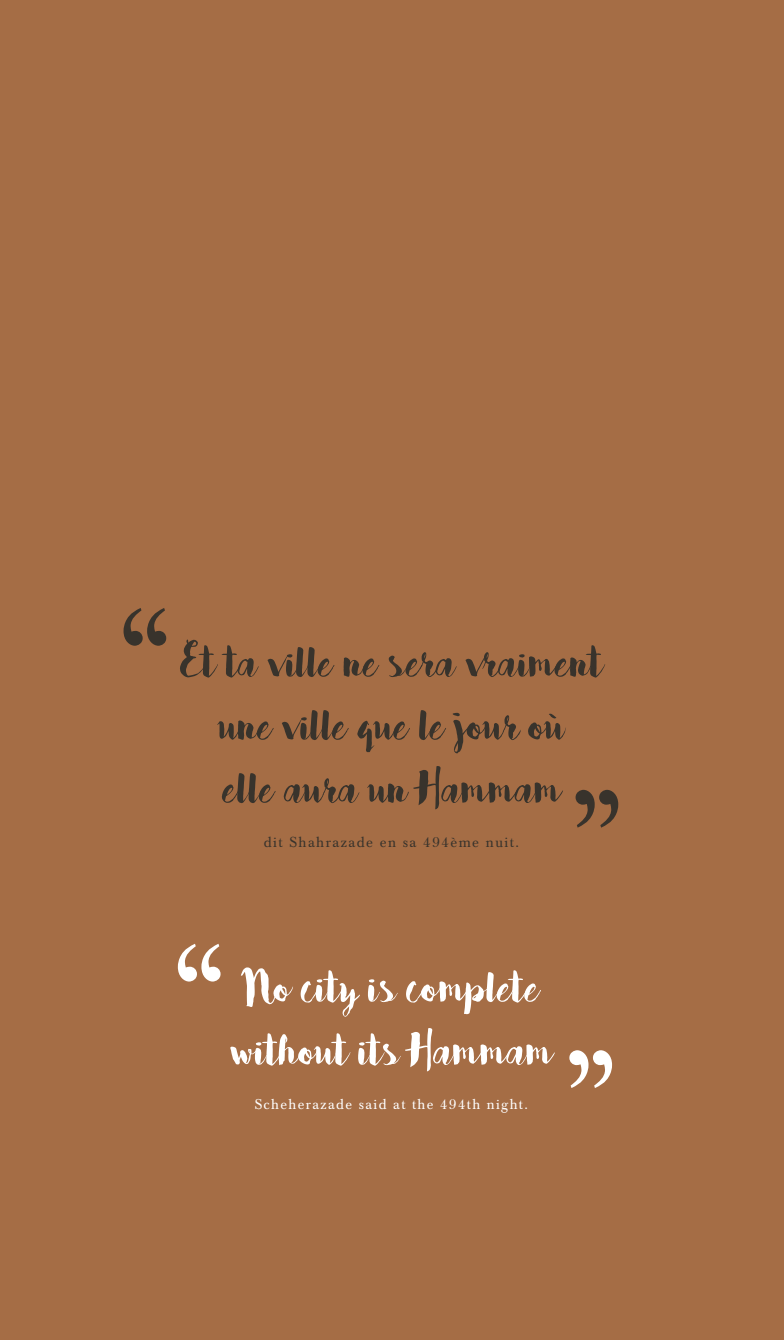
<style>
.page{position:relative;width:784px;height:1340px;background:#fff}
.page>*{position:absolute;margin:0;border:0;box-sizing:border-box;transform-origin:0 0}
.t1{font:126px "Baskerville BE";color:#fff}
.t2{font:126px "Baskerville BE";color:#38332c}
.t3{font:52.5px/63px "Bakery";color:#38332c;text-align:center}
.t4{font:52.5px/63px "Bakery";color:#fff}
.t5{font:14.35px "Baskerville BE";letter-spacing:.1em;color:#38332c}
.t6{font:14px "Baskerville BE";letter-spacing:.1em;color:#fff}
</style>
<div class="page">
<div style="left:0;top:0;width:784px;height:1339px;background:#a56d45"></div>
<h1 class="t2" style="left:117px;top:582px;width:57px">“</h1>
<p class="t3" style="left:181px;top:627px;width:422px">Et ta ville ne sera vraiment une ville que le jour où<br>elle aura un Hammam</p>
<h1 class="t2" style="left:625px;top:853px;width:57px;rotate:-180deg">“</h1>
<p class="t5" style="left:264px;top:834px;width:257px">dit Shahrazade en sa 494ème nuit.</p>
<h1 class="t1" style="left:171px;top:917px;width:57px">“</h1>
<p class="t4" style="left:231px;top:952px;width:323px">No city is complete without its Hammam</p>
<p class="t6" style="left:255px;top:1096px;width:275px">Scheherazade said at the 494th night.</p>
<h1 class="t1" style="left:618px;top:1114px;width:57px;rotate:-180deg">“</h1>
</div>
